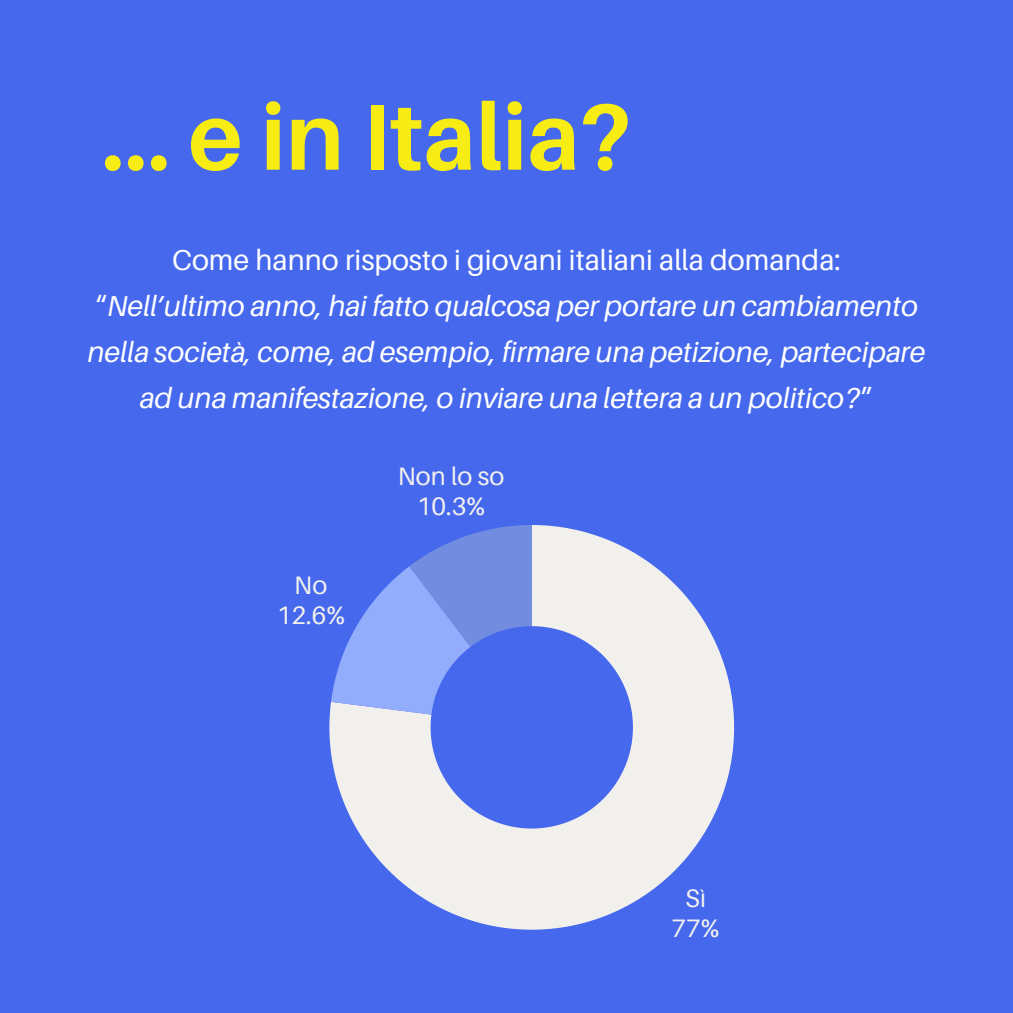
<style>
.page{position:relative;width:1013px;height:1013px;background:#fff}
.page>*{position:absolute;margin:0;border:0;box-sizing:border-box;transform-origin:0 0}
.t1{font:700 93.75px "Aileron";color:#f7ec13}
.t2{font:italic 28.75px/46px "Aileron";color:#fff;text-align:center}
.t3{font:28.75px "Aileron";color:#fff}
.t4{font:25.25px/30.1px "Aileron";color:#f2f0ed;text-align:center}
.s1{font-style:normal}
</style>
<div class="page">
<div style="left:0;top:0;width:1012px;height:1012px;background:#4568ed"></div>
<svg style="left:329px;top:525px;width:405px;height:404px;fill:#f2f0ed"></svg>
<svg style="left:331px;top:525px;width:200px;height:189px"></svg>
<p class="t1" style="left:101px;top:79px;width:531px">... e in Italia?</p>
<h1 class="t3" style="left:172px;top:242px;width:670px">Come hanno risposto i giovani italiani alla domanda:</h1>
<p class="t2" style="left:88px;top:282px;width:839px"><span class="s1">“</span>Nell’ultimo anno, hai fatto qualcosa per portare un cambiamento nella società, come, ad esempio, firmare una petizione, partecipare ad una manifestazione, o inviare una lettera a un politico?<span class="s1">”</span></p>
<p class="t4" style="left:277px;top:569px;width:70px">No<br>12.6%</p>
<p class="t4" style="left:398px;top:460px;width:108px">Non lo so<br>10.3%</p>
<p class="t4" style="left:671px;top:882px;width:49px">Sì<br>77%</p>
</div>
